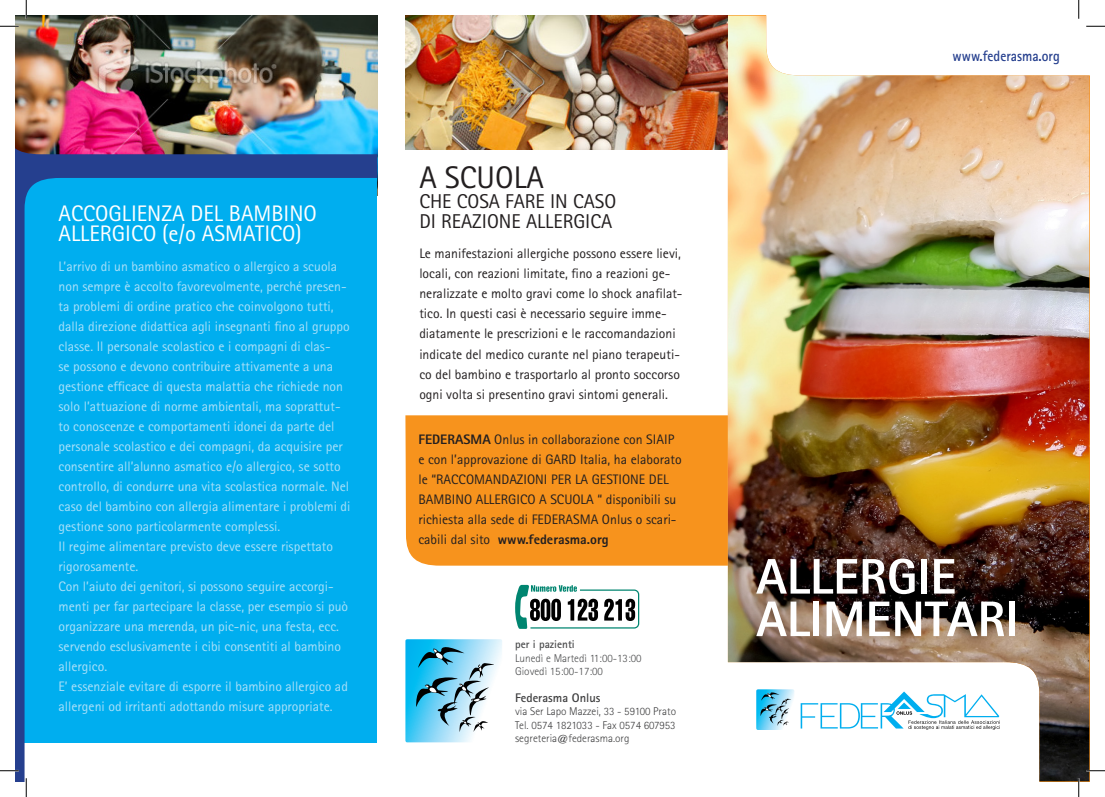
<style>
.page{position:relative;width:1105px;height:797px;background:#fff}
.page>*{position:absolute;margin:0;border:0;box-sizing:border-box;transform-origin:0 0}
.t1{font:800 50px/42.5px "Rotis Sans Serif";color:#fff}
.t2{font:31.25px "Rotis Sans Serif";color:#231f20}
.t3{font:22.5px/20px "Rotis Sans Serif";color:#fff}
.t4{font:20px/20px "Rotis Sans Serif";color:#231f20}
.t5{font:700 15px "Rotis Sans Serif";color:#253f8e;scale:.9 1}
.t6{font:13.75px/20px "Rotis Sans Serif";color:#aae0f9}
.t7{font:13.75px/20px "Rotis Sans Serif";color:#231f20}
.t8{font:700 12.5px "Rotis Sans Serif";color:#3e3e3f}
.t9{font:300 11.25px/13.5px "Rotis Sans Serif";color:#3e3e3f;text-align:justify}
.t10{font:300 11.25px/13.5px "Rotis Sans Serif";color:#4b4c4d}
.t11{font:700 11.25px "Rotis Sans Serif";color:#4b4c4d}
.s1{font-weight:800}
</style>
<div class="page">
<img style="left:16px;top:16px;width:361px;height:83px">
<div style="left:405px;top:415px;width:323px;height:150px;background:#f7931d"></div>
<svg style="left:515px;top:584px;width:124px;height:45px"></svg>
<img style="left:728px;top:16px;width:361px;height:765px">
<svg style="left:801px;top:691px;width:199px;height:39px"></svg>
<svg style="left:756px;top:689px;width:38px;height:41px;background:#7fc5de"></svg>
<svg style="left:405px;top:639px;width:97px;height:103px"></svg>
<img style="left:405px;top:16px;width:323px;height:133px">
<img style="left:16px;top:99px;width:361px;height:64px">
<svg style="left:16px;top:163px;width:361px;height:618px;background:#11adeb"></svg>
<svg style="left:0;top:25px;width:19px;height:2px"></svg>
<svg style="left:1086px;top:25px;width:19px;height:2px"></svg>
<svg style="left:0;top:770px;width:19px;height:1px"></svg>
<svg style="left:1086px;top:770px;width:19px;height:1px"></svg>
<svg style="left:25px;top:0;width:2px;height:19px"></svg>
<svg style="left:25px;top:778px;width:2px;height:19px"></svg>
<svg style="left:1078px;top:0;width:1px;height:19px"></svg>
<svg style="left:1078px;top:778px;width:1px;height:19px"></svg>
<h3 class="t3" style="left:59px;top:203px;width:260px">ACCOGLIENZA DEL BAMBINO<br>ALLERGICO (e/o ASMATICO)</h3>
<p class="t6" style="left:59px;top:256px;width:293px">L’arrivo di un bambino asmatico o allergico a scuola non sempre è accolto favorevolmente, perché presen&shy;ta problemi di ordine pratico che coinvolgono tutti, dalla direzione didattica agli insegnanti fino al gruppo classe. Il personale scolastico e i compagni di clas-<br>se possono e devono contribuire attivamente a una gestione efficace di questa malattia che richiede non solo l’attuazione di norme ambientali, ma soprattut&shy;to conoscenze e comportamenti idonei da parte del personale scolastico e dei compagni, da acquisire per consentire all’alunno asmatico e/o allergico, se sotto controllo, di condurre una vita scolastica normale. Nel caso del bambino con allergia alimentare i problemi di gestione sono particolarmente complessi.<br>Il regime alimentare previsto deve essere rispettato rigorosamente.<br>Con l’aiuto dei genitori, si possono seguire accorgi&shy;menti per far partecipare la classe, per esempio si può organizzare una merenda, un pic-nic, una festa, ecc. servendo esclusivamente i cibi consentiti al bambino allergico.<br>E’ essenziale evitare di esporre il bambino allergico ad allergeni od irritanti adottando misure appropriate.</p>
<h2 class="t2" style="left:419px;top:159px;width:126px">A SCUOLA</h2>
<h3 class="t4" style="left:419px;top:191px;width:199px">CHE COSA FARE IN CASO<br>DI REAZIONE ALLERGICA</h3>
<p class="t7" style="left:419px;top:244px;width:265px">Le manifestazioni allergiche possono essere lievi, locali, con reazioni limitate, fino a reazioni ge&shy;neralizzate e molto gravi come lo shock anafilat&shy;tico. In questi casi è necessario seguire imme&shy;diatamente le prescrizioni e le raccomandazioni indicate del medico curante nel piano terapeuti&shy;co del bambino e trasportarlo al pronto soccorso ogni volta si presentino gravi sintomi generali.</p>
<p class="t7" style="left:418px;top:429px;width:265px"><span class="s1">FEDERASMA</span> Onlus in collaborazione con SIAIP e con l’approvazione di GARD Italia, ha elaborato le “RACCOMANDAZIONI PER LA GESTIONE DEL BAMBINO ALLERGICO A SCUOLA “ disponibili su richiesta alla sede di FEDERASMA Onlus o scari&shy;cabili dal sito <span class="s1">www.federasma.org</span></p>
<p class="t11" style="left:515px;top:637px;width:61px">per i pazienti</p>
<p class="t10" style="left:515px;top:651px;width:128px">Lunedì e Martedì 11:00-13:00<br>Giovedì 15:00-17:00</p>
<p class="t8" style="left:515px;top:689px;width:87px">Federasma Onlus</p>
<p class="t9" style="left:515px;top:704px;width:162px">via Ser Lapo Mazzei, 33 - 59100 Prato Tel. 0574 1821033 - Fax 0574 607953 segreteria@federasma.org</p>
<p class="t5" style="left:952px;top:47px;width:121px">www.federasma.org</p>
<h1 class="t1" style="left:756px;top:554px;width:264px">ALLERGIE<br>ALIMENTARI</h1>
</div>
